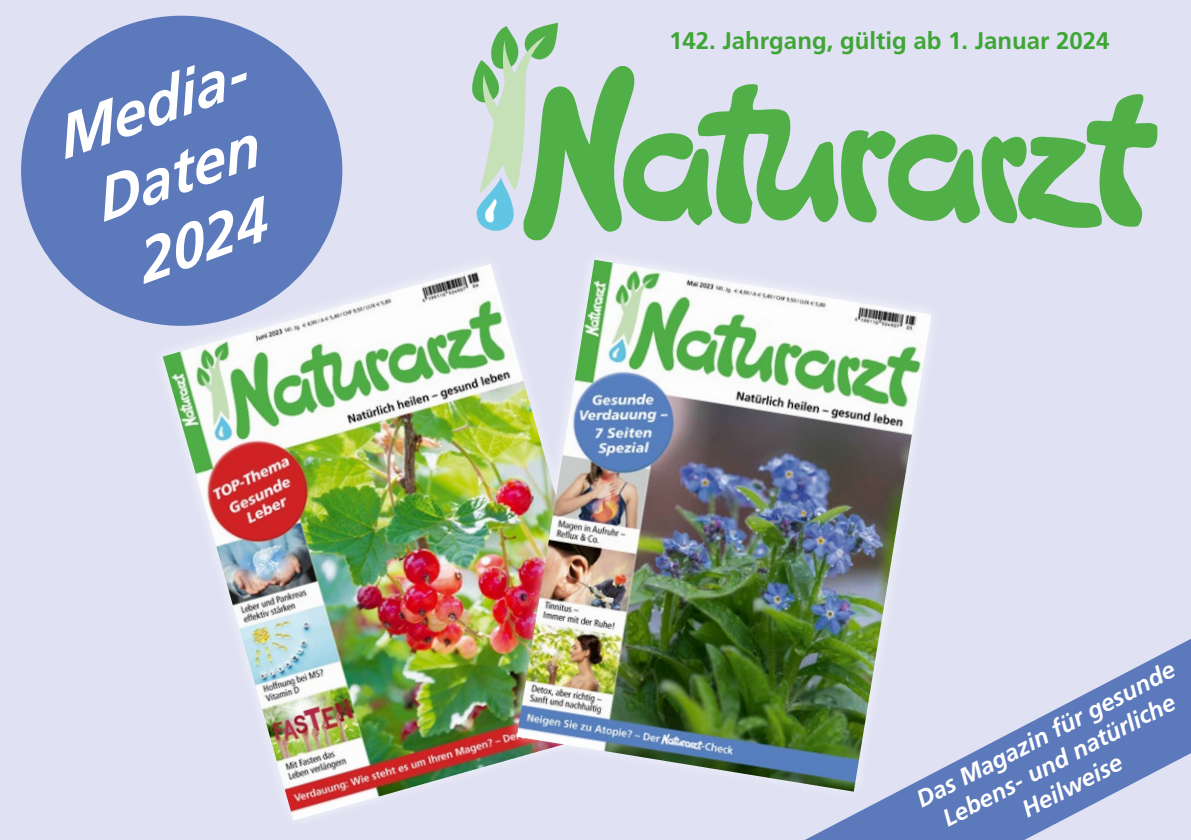
<style>
.page{position:relative;width:1191px;height:840px;background:#fff}
.page>*{position:absolute;margin:0;border:0;box-sizing:border-box;transform-origin:0 0}
.t1{font:italic 700 60px/72px "Frutiger LT Pro";color:#fff;text-align:center}
.t2{font:italic 700 24px/28.8px "Frutiger LT Pro";color:#fff;text-align:center}
.t3{font:700 24px "Frutiger LT Pro";color:#3fa535}
</style>
<div class="page">
<div style="left:0;top:0;width:1191px;height:839px;background:#e0e2f3"></div>
<div style="left:147px;top:248px;width:490px;height:588px;background:#e0e2f3"></div>
<img style="left:163px;top:264px;width:458px;height:556px">
<div style="left:21px;top:16px;width:321px;height:309px;background:#5c79bb;border-radius:50%"></div>
<svg style="left:472px;top:23px;width:685px;height:217px;background:#b3d2bd"></svg>
<svg style="left:804px;top:638px;width:387px;height:201px;background:#96a7d3"></svg>
<img style="left:502px;top:245px;width:444px;height:561px">
<img style="left:517px;top:259px;width:414px;height:532px">
<h1 class="t1" style="left:44px;top:107px;width:208px;rotate:-20deg">Media-<br>Daten<br>2024</h1>
<p class="t3" style="left:669px;top:26px;width:442px">142. Jahrgang, gültig ab 1. Januar 2024</p>
<p class="t2" style="left:911px;top:789px;width:290px;rotate:-28deg">Das Magazin für gesunde<br>Lebens- und natürliche<br>Heilweise</p>
</div>
